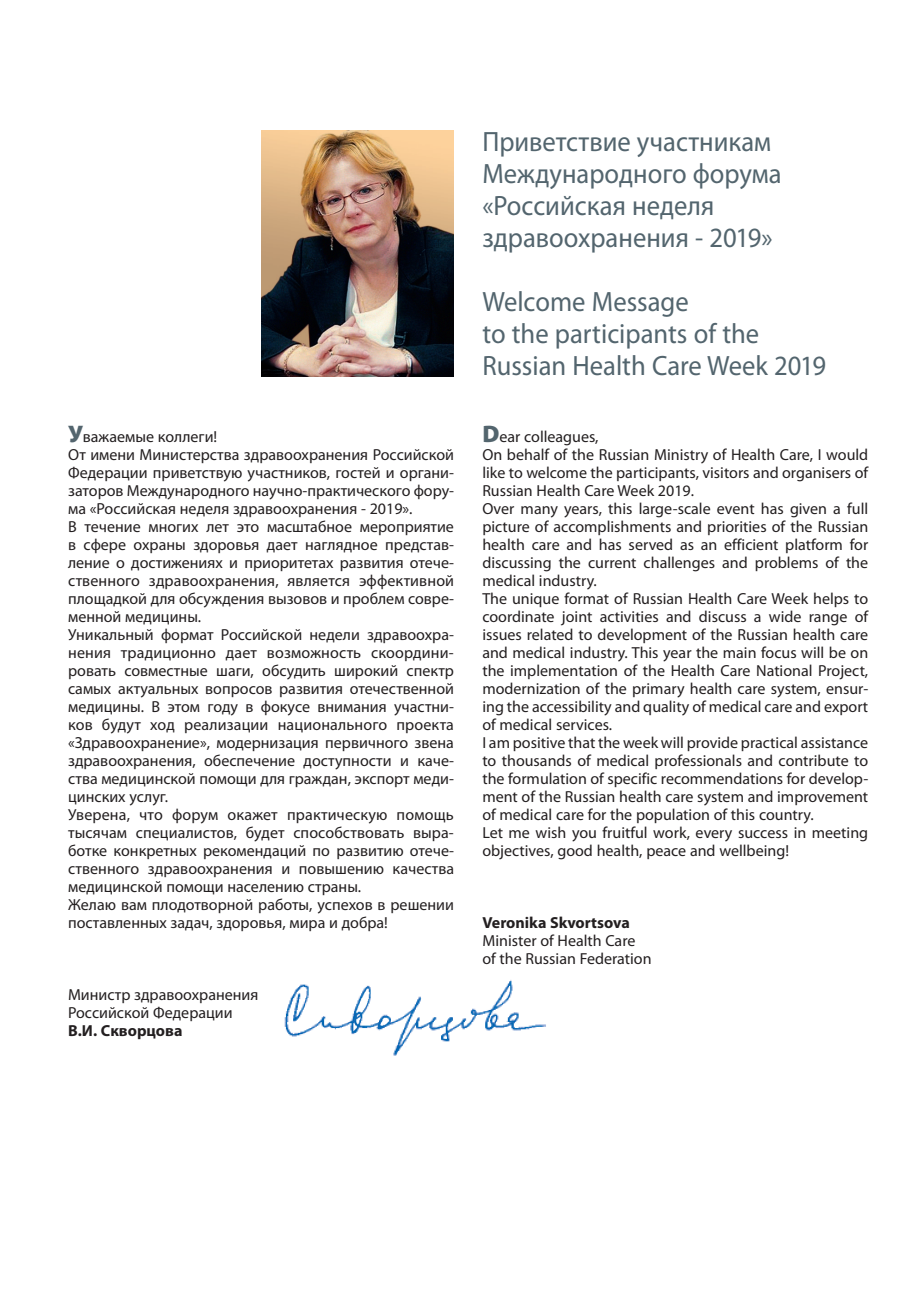
<style>
.page{position:relative;width:908px;height:1304px;background:#fff}
.page>*{position:absolute;margin:0;border:0;box-sizing:border-box;transform-origin:0 0}
.t1{font:28px/32px "Myriad Pro";color:#53656e;scale:.95 1}
.t2{font:16px/18px "Myriad Pro";color:#231f20}
.t3{font:700 16px "Myriad Pro";color:#231f20}
.s1{font-weight:900;font-size:24px;color:#53656e}
</style>
<div class="page">
<img style="left:284px;top:980px;width:262px;height:76px">
<img style="left:261px;top:130px;width:193px;height:246px">
<p class="t2" style="left:68px;top:427px;width:387px"><span class="s1">У</span>важаемые коллеги!<br>От имени Министерства здравоохранения Российской Федерации приветствую участников, гостей и органи&shy;заторов Международного научно-практического фору&shy;ма «Российская неделя здравоохранения - 2019».<br>В течение многих лет это масштабное мероприятие в сфере охраны здоровья дает наглядное представ&shy;ление о достижениях и приоритетах развития отече&shy;ственного здравоохранения, является эффективной площадкой для обсуждения вызовов и проблем совре&shy;менной медицины.<br>Уникальный формат Российской недели здравоохра&shy;нения традиционно дает возможность скоордини&shy;ровать совместные шаги, обсудить широкий спектр самых актуальных вопросов развития отечественной медицины. В этом году в фокусе внимания участни&shy;ков будут ход реализации национального проекта «Здравоохранение», модернизация первичного звена здравоохранения, обеспечение доступности и каче&shy;ства медицинской помощи для граждан, экспорт меди&shy;цинских услуг.<br>Уверена, что форум окажет практическую помощь тысячам специалистов, будет способствовать выра&shy;ботке конкретных рекомендаций по развитию отече&shy;ственного здравоохранения и повышению качества медицинской помощи населению страны.<br>Желаю вам плодотворной работы, успехов в решении поставленных задач, здоровья, мира и добра!</p>
<p class="t2" style="left:68px;top:985px;width:192px">Министр здравоохранения<br>Российской Федерации</p>
<p class="t3" style="left:68px;top:1020px;width:116px">В.И. Скворцова</p>
<h1 class="t1" style="left:482px;top:126px;width:316px">Приветствие участникам<br>Международного форума «Российская неделя здравоохранения - 2019»</h1>
<h1 class="t1" style="left:482px;top:286px;width:363px">Welcome Message<br>to the participants of the<br>Russian Health Care Week 2019</h1>
<p class="t2" style="left:482px;top:427px;width:387px"><span class="s1">D</span>ear colleagues,<br>On behalf of the Russian Ministry of Health Care, I would like to welcome the participants, visitors and organisers of Russian Health Care Week 2019.<br>Over many years, this large-scale event has given a full picture of accomplishments and priorities of the Russian health care and has served as an efficient platform for discussing the current challenges and problems of the medical industry.<br>The unique format of Russian Health Care Week helps to coordinate joint activities and discuss a wide range of issues related to development of the Russian health care and medical industry. This year the main focus will be on the implementation of the Health Care National Project, modernization of the primary health care system, ensur&shy;ing the accessibility and quality of medical care and export of medical services.<br>I am positive that the week will provide practical assistance to thousands of medical professionals and contribute to the formulation of specific recommendations for develop&shy;ment of the Russian health care system and improvement of medical care for the population of this country.<br>Let me wish you fruitful work, every success in meeting objectives, good health, peace and wellbeing!</p>
<p class="t3" style="left:482px;top:912px;width:149px">Veronika Skvortsova</p>
<p class="t2" style="left:482px;top:931px;width:171px">Minister of Health Care of the Russian Federation</p>
</div>
